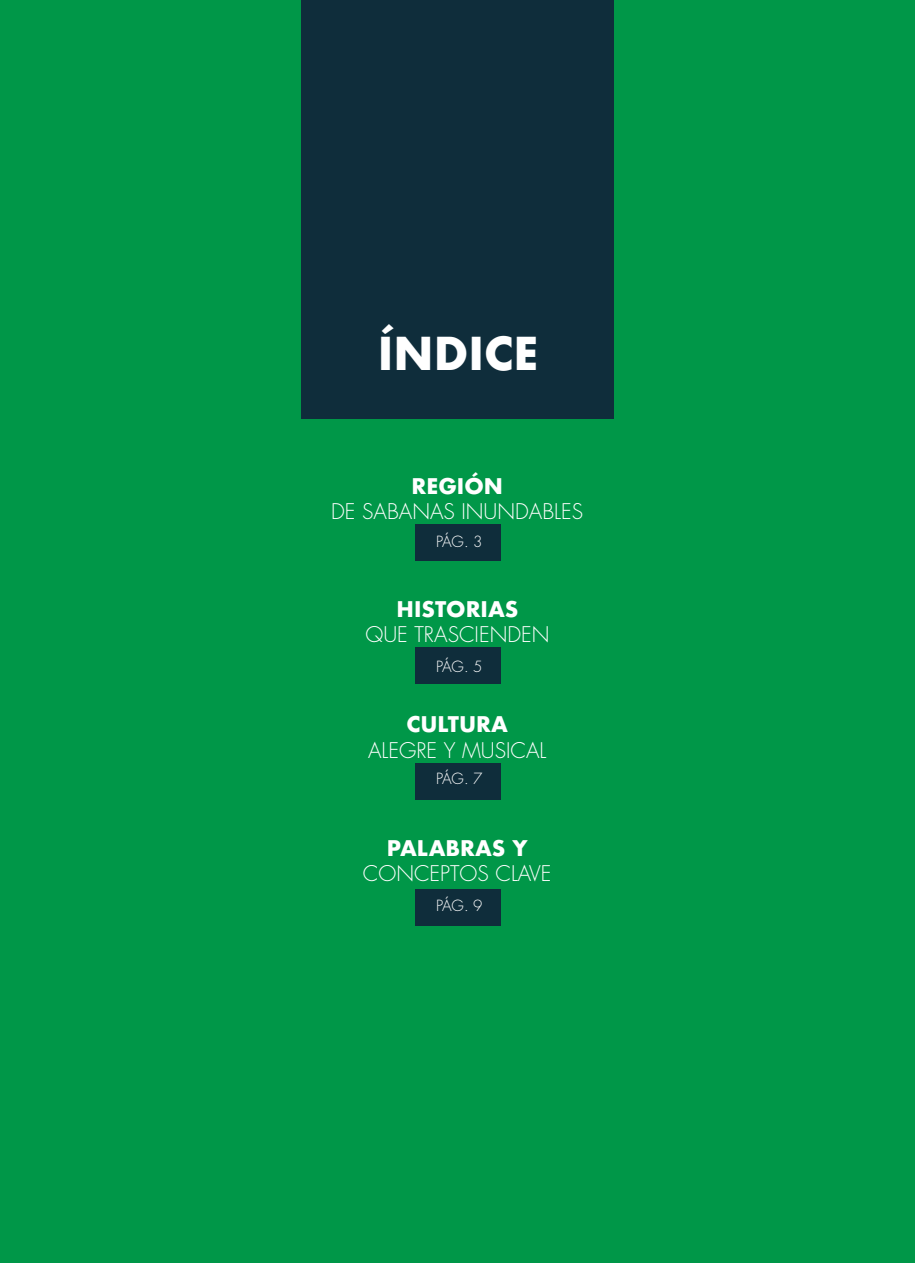
<style>
.page{position:relative;width:915px;height:1263px;background:#fff}
.page>*{position:absolute;margin:0;border:0;box-sizing:border-box;transform-origin:0 0}
.t1{font:700 44.1px "Futura";color:#fff}
.t2{font:300 21px "Futura Std";color:#fff}
.t3{font:700 21px "Futura";color:#fff}
.t4{font:300 15px "Futura Std";letter-spacing:-.04em;color:#fff}
</style>
<div class="page">
<div style="left:0;top:0;width:914px;height:1263px;background:#009748"></div>
<div style="left:301px;top:0;width:312px;height:419px;background:#0f2d3b"></div>
<div style="left:414px;top:524px;width:86px;height:36px;background:#0f2d3b"></div>
<div style="left:414px;top:648px;width:86px;height:36px;background:#0f2d3b"></div>
<div style="left:414px;top:763px;width:86px;height:36px;background:#0f2d3b"></div>
<div style="left:414px;top:889px;width:86px;height:36px;background:#0f2d3b"></div>
<p class="t1" style="left:378px;top:322px;width:162px">ÍNDICE</p>
<p class="t3" style="left:411px;top:470px;width:93px">REGIÓN</p>
<p class="t2" style="left:331px;top:498px;width:253px">DE SABANAS INUNDABLES</p>
<p class="t4" style="left:436px;top:533px;width:48px">PÁG. 3</p>
<p class="t3" style="left:396px;top:594px;width:123px">HISTORIAS</p>
<p class="t2" style="left:365px;top:622px;width:185px">QUE TRASCIENDEN</p>
<p class="t4" style="left:436px;top:658px;width:48px">PÁG. 5</p>
<p class="t3" style="left:406px;top:709px;width:103px">CULTURA</p>
<p class="t2" style="left:368px;top:737px;width:180px">ALEGRE Y MUSICAL</p>
<p class="t4" style="left:436px;top:769px;width:48px">PÁG. 7</p>
<p class="t3" style="left:386px;top:833px;width:143px">PALABRAS Y</p>
<p class="t2" style="left:363px;top:861px;width:190px">CONCEPTOS CLAVE</p>
<p class="t4" style="left:436px;top:896px;width:48px">PÁG. 9</p>
</div>
